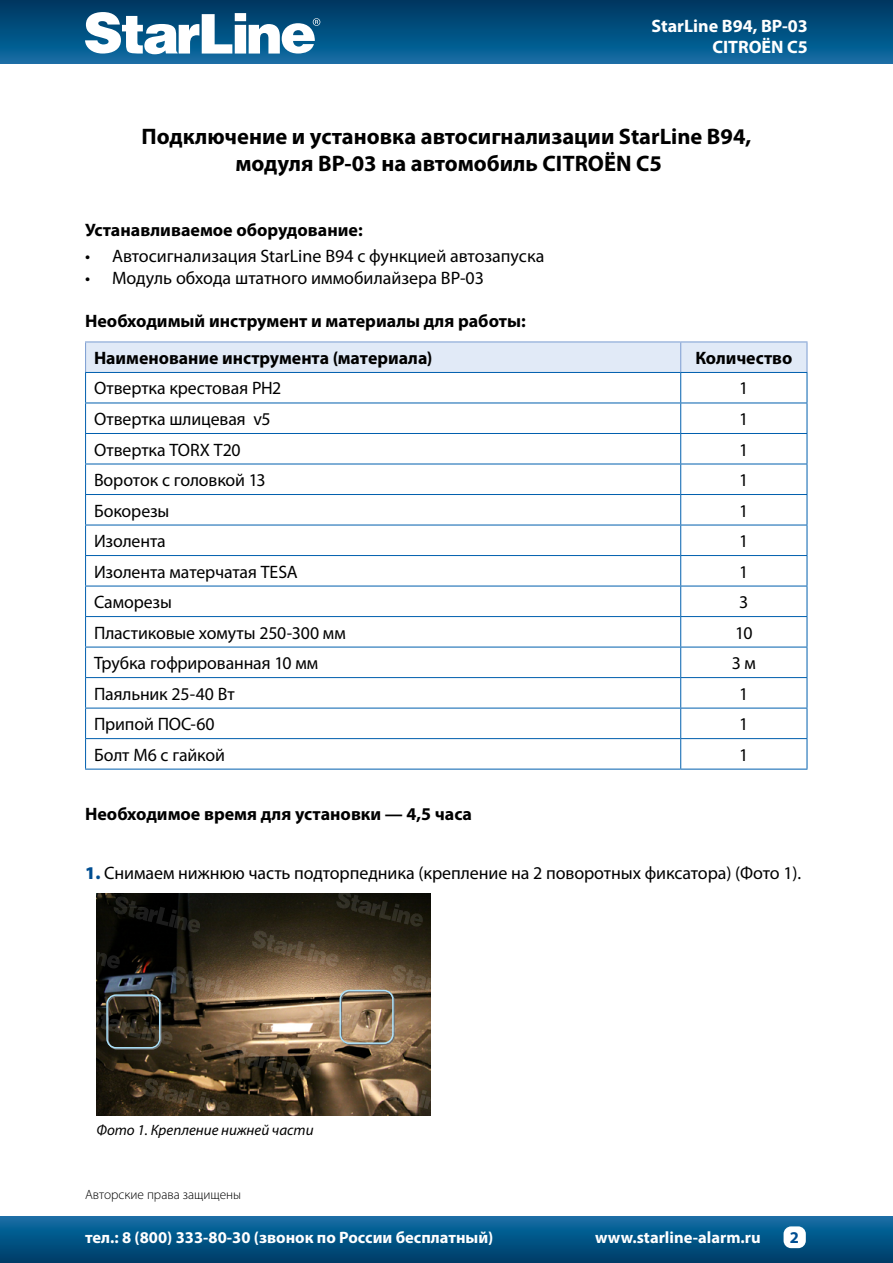
<style>
.page{position:relative;width:893px;height:1263px;background:#fff}
.page>*{position:absolute;margin:0;border:0;box-sizing:border-box;transform-origin:0 0}
.t1{font:700 22.5px/27px "Myriad Pro";color:#000;text-align:center}
.t2{font:18px "Myriad Pro";letter-spacing:-.005em;color:#000}
.t3{font:700 18px/37px "Myriad Pro";color:#000}
.t4{font:700 18px/21.6px "Myriad Pro";color:#fff;text-align:right}
.t5{font:700 16.5px "Myriad Pro";color:#fff}
.t6{font:700 16.5px "Myriad Pro";color:#004e92}
.t7{font:italic 15px "Myriad Pro";color:#000}
.t8{font:300 13.5px "Myriad Pro";color:#000}
.s1{font-weight:900;color:#004e92}
</style>
<div class="page">
<div style="left:0;top:0;width:893px;height:64px;background:linear-gradient(to bottom,#00365f,#0e6da5)"></div>
<div style="left:0;top:1216px;width:893px;height:47px;background:linear-gradient(to bottom,#106fa7,#003b66)"></div>
<svg style="left:85px;top:12px;width:235px;height:42px"></svg>
<div style="left:783px;top:1226px;width:23px;height:22px;background:#fff;border-radius:8px"></div>
<svg style="left:86px;top:403px;width:721px;height:366px"></svg>
<hr style="left:85px;top:402px;width:596px;height:1px;background:#005fae">
<hr style="left:681px;top:402px;width:126px;height:1px;background:#005fae">
<hr style="left:680px;top:403px;width:1px;height:30px;background:#005fae">
<hr style="left:85px;top:433px;width:596px;height:1px;background:#005fae">
<hr style="left:681px;top:433px;width:126px;height:1px;background:#005fae">
<svg style="left:680px;top:434px;width:1px;height:29px"></svg>
<hr style="left:85px;top:463px;width:596px;height:1px;background:#005fae">
<hr style="left:681px;top:463px;width:126px;height:1px;background:#005fae">
<hr style="left:680px;top:464px;width:1px;height:30px;background:#005fae">
<hr style="left:85px;top:494px;width:596px;height:1px;background:#005fae">
<hr style="left:681px;top:494px;width:126px;height:1px;background:#005fae">
<hr style="left:680px;top:495px;width:1px;height:30px;background:#005fae">
<hr style="left:85px;top:525px;width:596px;height:1px;background:#005fae">
<hr style="left:681px;top:525px;width:126px;height:1px;background:#005fae">
<hr style="left:680px;top:525px;width:1px;height:30px;background:#005fae">
<hr style="left:85px;top:555px;width:596px;height:1px;background:#005fae">
<hr style="left:681px;top:555px;width:126px;height:1px;background:#005fae">
<hr style="left:680px;top:556px;width:1px;height:30px;background:#005fae">
<hr style="left:85px;top:586px;width:596px;height:1px;background:#005fae">
<hr style="left:681px;top:586px;width:126px;height:1px;background:#005fae">
<hr style="left:680px;top:586px;width:1px;height:30px;background:#005fae">
<hr style="left:85px;top:616px;width:596px;height:1px;background:#005fae">
<hr style="left:681px;top:616px;width:126px;height:1px;background:#005fae">
<hr style="left:680px;top:617px;width:1px;height:30px;background:#005fae">
<hr style="left:85px;top:647px;width:596px;height:1px;background:#005fae">
<hr style="left:681px;top:647px;width:126px;height:1px;background:#005fae">
<hr style="left:680px;top:647px;width:1px;height:30px;background:#005fae">
<hr style="left:85px;top:677px;width:596px;height:1px;background:#005fae">
<hr style="left:681px;top:677px;width:126px;height:1px;background:#005fae">
<hr style="left:680px;top:678px;width:1px;height:30px;background:#005fae">
<hr style="left:85px;top:708px;width:596px;height:1px;background:#005fae">
<hr style="left:681px;top:708px;width:126px;height:1px;background:#005fae">
<hr style="left:680px;top:708px;width:1px;height:30px;background:#005fae">
<hr style="left:85px;top:738px;width:596px;height:1px;background:#005fae">
<hr style="left:681px;top:738px;width:126px;height:1px;background:#005fae">
<hr style="left:680px;top:739px;width:1px;height:30px;background:#005fae">
<hr style="left:85px;top:769px;width:596px;height:1px;background:#005fae">
<hr style="left:681px;top:769px;width:126px;height:1px;background:#005fae">
<hr style="left:85px;top:341px;width:596px;height:1px;background:#80a0d3">
<hr style="left:681px;top:341px;width:126px;height:1px;background:#80a0d3">
<svg style="left:85px;top:342px;width:723px;height:60px"></svg>
<hr style="left:85px;top:403px;width:1px;height:30px;background:#005fae">
<hr style="left:807px;top:403px;width:1px;height:30px;background:#005fae">
<svg style="left:85px;top:434px;width:1px;height:29px"></svg>
<svg style="left:807px;top:434px;width:1px;height:29px"></svg>
<hr style="left:85px;top:464px;width:1px;height:30px;background:#005fae">
<hr style="left:807px;top:464px;width:1px;height:30px;background:#005fae">
<hr style="left:85px;top:495px;width:1px;height:30px;background:#005fae">
<hr style="left:807px;top:495px;width:1px;height:30px;background:#005fae">
<hr style="left:85px;top:525px;width:1px;height:30px;background:#005fae">
<hr style="left:807px;top:525px;width:1px;height:30px;background:#005fae">
<hr style="left:85px;top:556px;width:1px;height:30px;background:#005fae">
<hr style="left:807px;top:556px;width:1px;height:30px;background:#005fae">
<hr style="left:85px;top:586px;width:1px;height:30px;background:#005fae">
<hr style="left:807px;top:586px;width:1px;height:30px;background:#005fae">
<hr style="left:85px;top:617px;width:1px;height:30px;background:#005fae">
<hr style="left:807px;top:617px;width:1px;height:30px;background:#005fae">
<hr style="left:85px;top:647px;width:1px;height:30px;background:#005fae">
<hr style="left:807px;top:647px;width:1px;height:30px;background:#005fae">
<hr style="left:85px;top:678px;width:1px;height:30px;background:#005fae">
<hr style="left:807px;top:678px;width:1px;height:30px;background:#005fae">
<hr style="left:85px;top:708px;width:1px;height:30px;background:#005fae">
<hr style="left:807px;top:708px;width:1px;height:30px;background:#005fae">
<hr style="left:85px;top:739px;width:1px;height:30px;background:#005fae">
<hr style="left:807px;top:739px;width:1px;height:30px;background:#005fae">
<svg style="left:97px;top:893px;width:334px;height:221px;background:#504230"></svg>
<p class="t4" style="left:651px;top:14px;width:158px">StarLine В94, BP-03<br>CITROЁN C5</p>
<p class="t1" style="left:142px;top:123px;width:611px">Подключение и установка автосигнализации StarLine В94, модуля BP-03 на автомобиль CITROЁN C5</p>
<p class="t3" style="left:85px;top:211px;width:279px">Устанавливаемое оборудование:</p>
<p class="t2" style="left:85px;top:245px;width:461px">• Автосигнализация StarLine В94 с функцией автозапуска</p>
<p class="t2" style="left:85px;top:267px;width:400px">• Модуль обхода штатного иммобилайзера BP-03</p>
<p class="t3" style="left:94px;top:302px;width:433px;text-indent:-9px">Необходимый инструмент и материалы для работы:<br>Наименование инструмента (материала)</p>
<p class="t3" style="left:695px;top:339px;width:98px">Количество</p>
<p class="t2" style="left:94px;top:377px;width:189px">Отвертка крестовая РН2</p>
<p class="t2" style="left:739px;top:377px;width:11px">1</p>
<p class="t2" style="left:94px;top:408px;width:178px">Отвертка шлицевая v5</p>
<p class="t2" style="left:739px;top:408px;width:11px">1</p>
<p class="t2" style="left:94px;top:438px;width:148px">Отвертка TORX T20</p>
<p class="t2" style="left:739px;top:438px;width:11px">1</p>
<p class="t2" style="left:94px;top:469px;width:173px">Вороток с головкой 13</p>
<p class="t2" style="left:739px;top:469px;width:11px">1</p>
<p class="t2" style="left:94px;top:499px;width:77px">Бокорезы</p>
<p class="t2" style="left:739px;top:499px;width:11px">1</p>
<p class="t2" style="left:94px;top:530px;width:73px">Изолента</p>
<p class="t2" style="left:739px;top:530px;width:11px">1</p>
<p class="t2" style="left:94px;top:560px;width:205px">Изолента матерчатая TESA</p>
<p class="t2" style="left:739px;top:560px;width:11px">1</p>
<p class="t2" style="left:94px;top:591px;width:79px">Саморезы</p>
<p class="t2" style="left:739px;top:591px;width:11px">3</p>
<p class="t2" style="left:94px;top:621px;width:253px">Пластиковые хомуты 250-300 мм</p>
<p class="t2" style="left:735px;top:621px;width:19px">10</p>
<p class="t2" style="left:94px;top:652px;width:226px">Трубка гофрированная 10 мм</p>
<p class="t2" style="left:732px;top:652px;width:26px">3м</p>
<p class="t2" style="left:94px;top:682px;width:142px">Паяльник 25-40 Вт</p>
<p class="t2" style="left:739px;top:682px;width:11px">1</p>
<p class="t2" style="left:94px;top:713px;width:122px">Припой ПОС-60</p>
<p class="t2" style="left:739px;top:713px;width:11px">1</p>
<p class="t2" style="left:94px;top:743px;width:132px">Болт М6 с гайкой</p>
<p class="t2" style="left:739px;top:743px;width:11px">1</p>
<p class="t3" style="left:85px;top:794px;width:389px">Необходимое время для установки — 4,5 часа</p>
<p class="t2" style="left:85px;top:862px;width:718px"><span class="s1">1.</span> Снимаем нижнюю часть подторпедника (крепление на 2 поворотных фиксатора) (Фото 1).</p>
<p class="t7" style="left:96px;top:1120px;width:219px">Фото 1. Крепление нижней части</p>
<p class="t8" style="left:85px;top:1187px;width:158px">Авторские права защищены</p>
<p class="t5" style="left:85px;top:1227px;width:410px">тел.: 8 (800) 333-80-30 (звонок по России бесплатный)</p>
<p class="t5" style="left:595px;top:1227px;width:167px">www.starline-alarm.ru</p>
<p class="t6" style="left:790px;top:1226px;width:11px">2</p>
</div>
